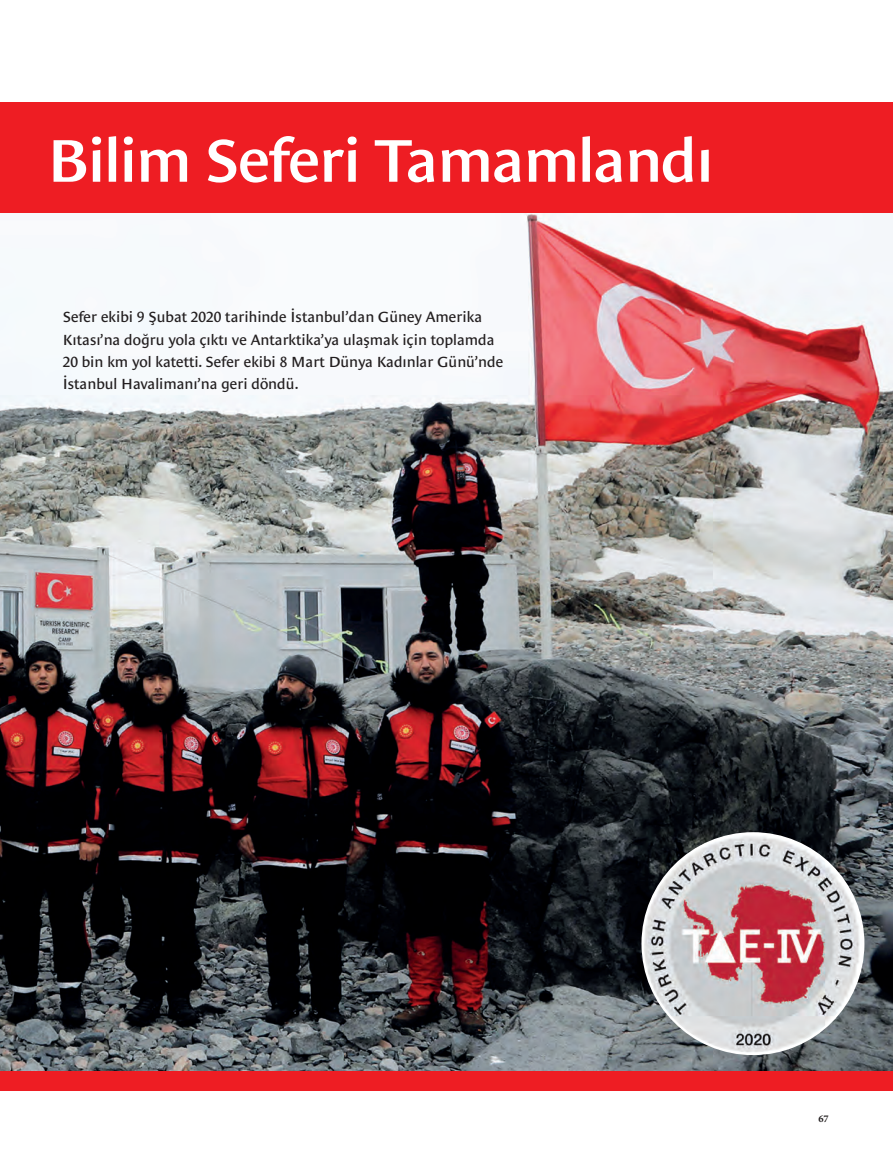
<style>
.page{position:relative;width:893px;height:1170px;background:#fff}
.page>*{position:absolute;margin:0;border:0;box-sizing:border-box;transform-origin:0 0}
.t1{font:600 61.5px "Le Monde Sans Pro";letter-spacing:-.02em;color:#fff}
.t2{font:15px/22.4px "Le Monde Sans Pro";color:#231f20}
.t3{font:700 10.35px "Minion Pro";color:#231f20}
</style>
<div class="page">
<img style="left:0;top:213px;width:892px;height:858px">
<div style="left:0;top:1071px;width:892px;height:19px;background:#ee1d23"></div>
<div style="left:0;top:102px;width:892px;height:111px;background:#ee1d23"></div>
<img style="left:642px;top:833px;width:221px;height:220px;border-radius:110px">
<h1 class="t1" style="left:47px;top:113px;width:668px">Bilim Seferi Tamamlandı</h1>
<p class="t2" style="left:63px;top:304px;width:442px">Sefer ekibi 9 Şubat 2020 tarihinde İstanbul’dan Güney Amerika Kıtası’na doğru yola çıktı ve Antarktika’ya ulaşmak için toplamda 20 bin km yol katetti. Sefer ekibi 8 Mart Dünya Kadınlar Günü’nde İstanbul Havalimanı’na geri döndü.</p>
<p class="t3" style="left:818px;top:1111px;width:12px">67</p>
</div>
